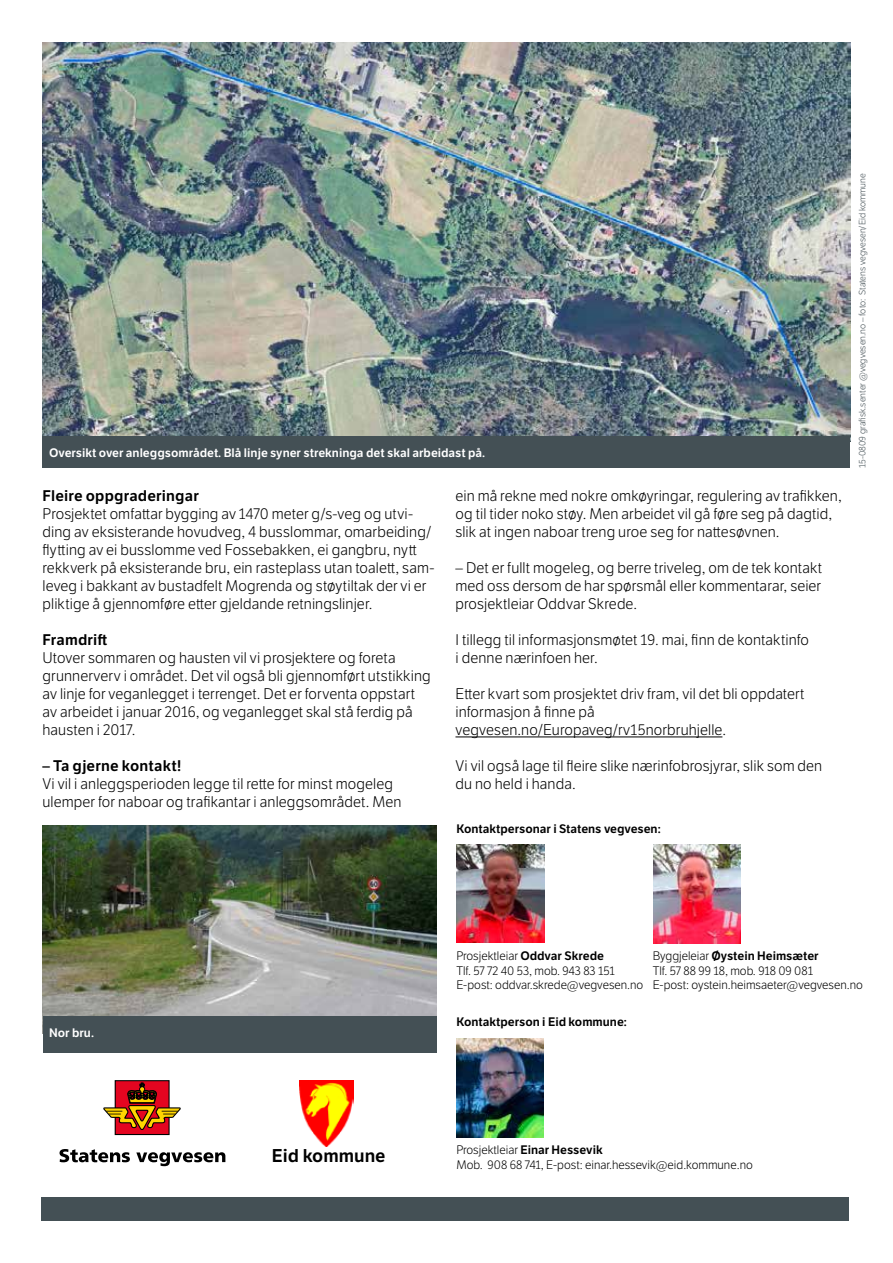
<style>
.page{position:relative;width:893px;height:1263px;background:#fff}
.page>*{position:absolute;margin:0;border:0;box-sizing:border-box;transform-origin:0 0}
.t1{font:600 18px "LFT Etica";color:#000}
.t2{font:300 15px/18px "LFT Etica";letter-spacing:.01em;color:#000}
.t3{font:600 15px "LFT Etica";letter-spacing:.01em;color:#000}
.t4{font:300 12px/14.4px "LFT Etica";color:#000}
.t5{font:600 12px "LFT Etica";color:#fff}
.t6{font:600 12px "LFT Etica";color:#000}
.t7{font:300 9px "LFT Etica";color:#445055}
.s1{font-weight:600}
</style>
<div class="page">
<img style="left:43px;top:825px;width:394px;height:208px">
<div style="left:43px;top:1016px;width:393px;height:37px;background:#445055"></div>
<div style="left:41px;top:1196px;width:808px;height:24px;background:#445055"></div>
<img style="left:43px;top:43px;width:807px;height:393px">
<div style="left:43px;top:436px;width:807px;height:32px;background:#445055"></div>
<hr style="left:455px;top:736px;width:267px;height:1px;background:#000">
<img style="left:653px;top:844px;width:87px;height:99px">
<img style="left:456px;top:844px;width:88px;height:98px">
<svg style="left:60px;top:1149px;width:70px;height:13px"></svg>
<svg style="left:136px;top:1152px;width:89px;height:14px"></svg>
<div style="left:115px;top:1081px;width:54px;height:53px;background:#e40520"></div>
<div style="left:115px;top:1080px;width:55px;height:55px;border:1px solid #000"></div>
<svg style="left:103px;top:1081px;width:78px;height:50px"></svg>
<img style="left:299px;top:1080px;width:54px;height:66px">
<img style="left:456px;top:1038px;width:87px;height:99px">
<p class="t5" style="left:49px;top:445px;width:438px">Oversikt over anleggsområdet. Blå linje syner strekninga det skal arbeidast på.</p>
<p class="t3" style="left:43px;top:487px;width:158px">Fleire oppgraderingar</p>
<p class="t2" style="left:43px;top:506px;width:393px">Prosjektet omfattar bygging av 1470 meter g/s-veg og utvi&shy;ding av eksisterande hovudveg, 4 busslommar, omarbeiding/ flytting av ei busslomme ved Fossebakken, ei gangbru, nytt rekkverk på eksisterande bru, ein rasteplass utan toalett, sam&shy;leveg i bakkant av bustadfelt Mogrenda og støytiltak der vi er pliktige å gjennomføre etter gjeldande retningslinjer.</p>
<p class="t3" style="left:43px;top:631px;width:66px">Framdrift</p>
<p class="t2" style="left:43px;top:650px;width:390px">Utover sommaren og hausten vil vi prosjektere og foreta grunnerverv i området. Det vil også bli gjennomført utstikking av linje for veganlegget i terrenget. Det er forventa oppstart av arbeidet i januar 2016, og veganlegget skal stå ferdig på hausten i 2017.</p>
<p class="t3" style="left:43px;top:757px;width:141px">– Ta gjerne kontakt!</p>
<p class="t2" style="left:43px;top:776px;width:360px">Vi vil i anleggsperioden legge til rette for minst mogeleg ulemper for naboar og trafikantar i anleggsområdet. Men</p>
<p class="t2" style="left:455px;top:488px;width:388px">ein må rekne med nokre omkøyringar, regulering av trafikken, og til tider noko støy. Men arbeidet vil gå føre seg på dagtid, slik at ingen naboar treng uroe seg for nattesøvnen.</p>
<p class="t2" style="left:455px;top:560px;width:368px;text-align:justify">– Det er fullt mogeleg, og berre triveleg, om de tek kontakt med oss dersom de har spørsmål eller kommentarar, seier prosjektleiar Oddvar Skrede.</p>
<p class="t2" style="left:455px;top:632px;width:355px">I tillegg til informasjonsmøtet 19. mai, finn de kontaktinfo i denne nærinfoen her.</p>
<p class="t2" style="left:455px;top:686px;width:350px">Etter kvart som prosjektet driv fram, vil det bli oppdatert informasjon å finne på vegvesen.no/Europaveg/rv15norbruhjelle.</p>
<p class="t2" style="left:455px;top:758px;width:368px">Vi vil også lage til fleire slike nærinfobrosjyrar, slik som den du no held i handa.</p>
<p class="t6" style="left:456px;top:821px;width:206px">Kontaktpersonar i Statens vegvesen:</p>
<p class="t7" style="left:857px;top:468px;width:296px;rotate:-90deg">15-0809 grafisk.senter @vegvesen.no – foto: Statens vegvesen/Eid kommune</p>
<p class="t5" style="left:49px;top:1025px;width:47px">Nor bru.</p>
<p class="t4" style="left:456px;top:949px;width:189px">Prosjektleiar <span class="s1">Oddvar Skrede<br></span>Tlf. 57 72 40 53, mob. 943 83 151<br>E-post: oddvar.skrede@vegvesen.no</p>
<p class="t6" style="left:456px;top:1014px;width:172px">Kontaktperson i Eid kommune:</p>
<p class="t4" style="left:653px;top:949px;width:212px">Byggjeleiar <span class="s1">Øystein Heimsæter<br></span>Tlf. 57 88 99 18, mob. 918 09 081<br>E-post: oystein.heimsaeter@vegvesen.no</p>
<p class="t1" style="left:272px;top:1145px;width:115px">Eid kommune</p>
<p class="t4" style="left:456px;top:1143px;width:298px">Prosjektleiar <span class="s1">Einar Hessevik<br></span>Mob. 908 68 741, E-post: einar.hessevik@eid.kommune.no</p>
</div>
